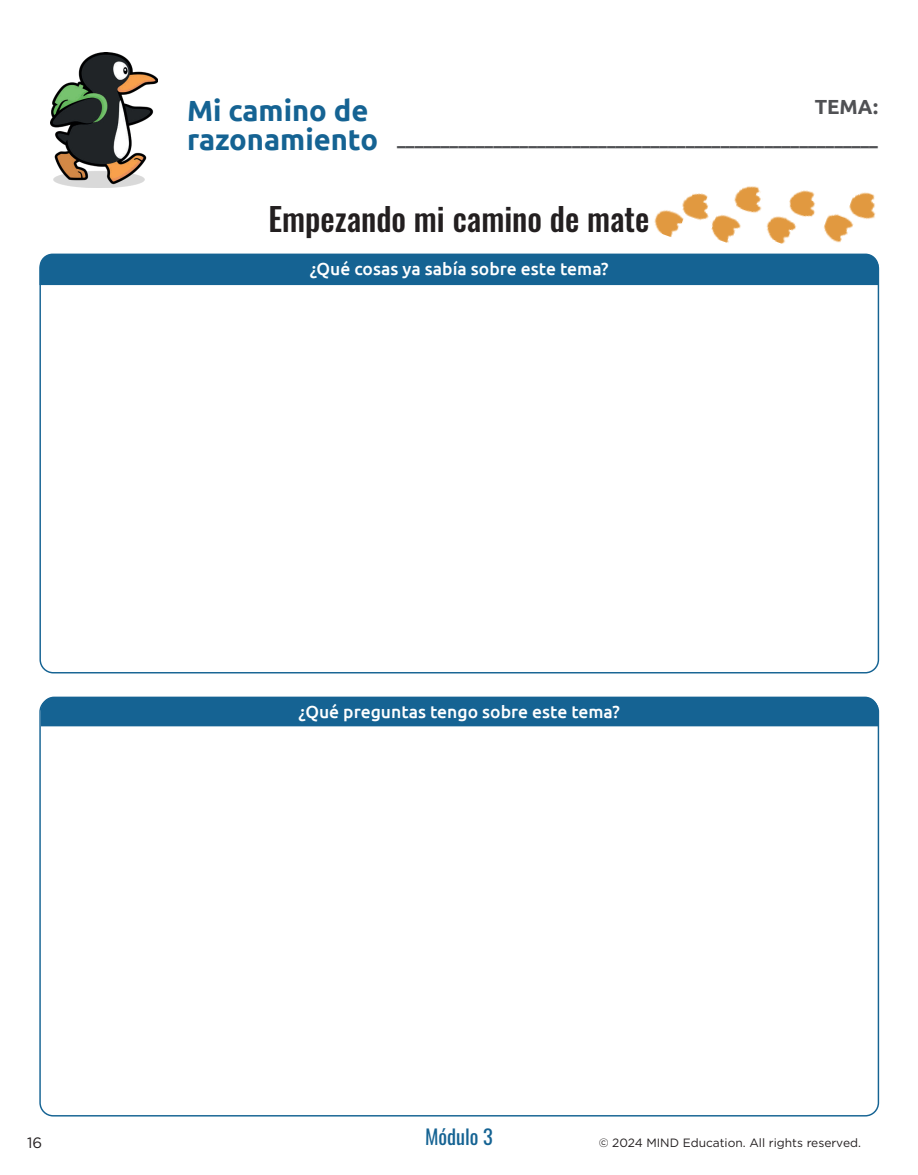
<style>
.page{position:relative;width:918px;height:1175px;background:#fff}
.page>*{position:absolute;margin:0;border:0;box-sizing:border-box;transform-origin:0 0}
.t1{font:500 32.1px "Oswald";color:#231f20}
.t2{font:700 29.1px/29.1px "Ubuntu";color:#156393}
.t3{font:20.4px "Oswald";color:#156393}
.t4{font:700 20.4px "Ubuntu";color:#505154}
.t5{font:500 17.55px "Ubuntu";color:#fff}
.t6{font:700 17.55px "Ubuntu";color:#505154}
.t7{font:15px "Gotham";color:#231f20}
.t8{font:12px "Gotham";color:#231f20}
</style>
<div class="page">
<img style="left:50px;top:52px;width:108px;height:135px">
<div style="left:41px;top:696px;width:837px;height:30px;background:#156393"></div>
<div style="left:39px;top:253px;width:595px;height:32px;background:#156393"></div>
<img style="left:634px;top:186px;width:246px;height:122px">
<p class="t2" style="left:187px;top:95px;width:193px">Mi camino de razonamiento</p>
<p class="t4" style="left:815px;top:94px;width:65px">TEMA:</p>
<p class="t6" style="left:397px;top:128px;width:482px">_______________________________________________________</p>
<p class="t1" style="left:269px;top:202px;width:382px">Empezando mi camino de mate</p>
<p class="t5" style="left:310px;top:258px;width:300px">¿Qué cosas ya sabía sobre este tema?</p>
<p class="t5" style="left:299px;top:700px;width:323px">¿Qué preguntas tengo sobre este tema?</p>
<p class="t7" style="left:27px;top:1133px;width:17px">16</p>
<p class="t3" style="left:425px;top:1118px;width:69px">Módulo 3</p>
<p class="t8" style="left:599px;top:1135px;width:264px">© 2024 MIND Education. All rights reserved.</p>
</div>
